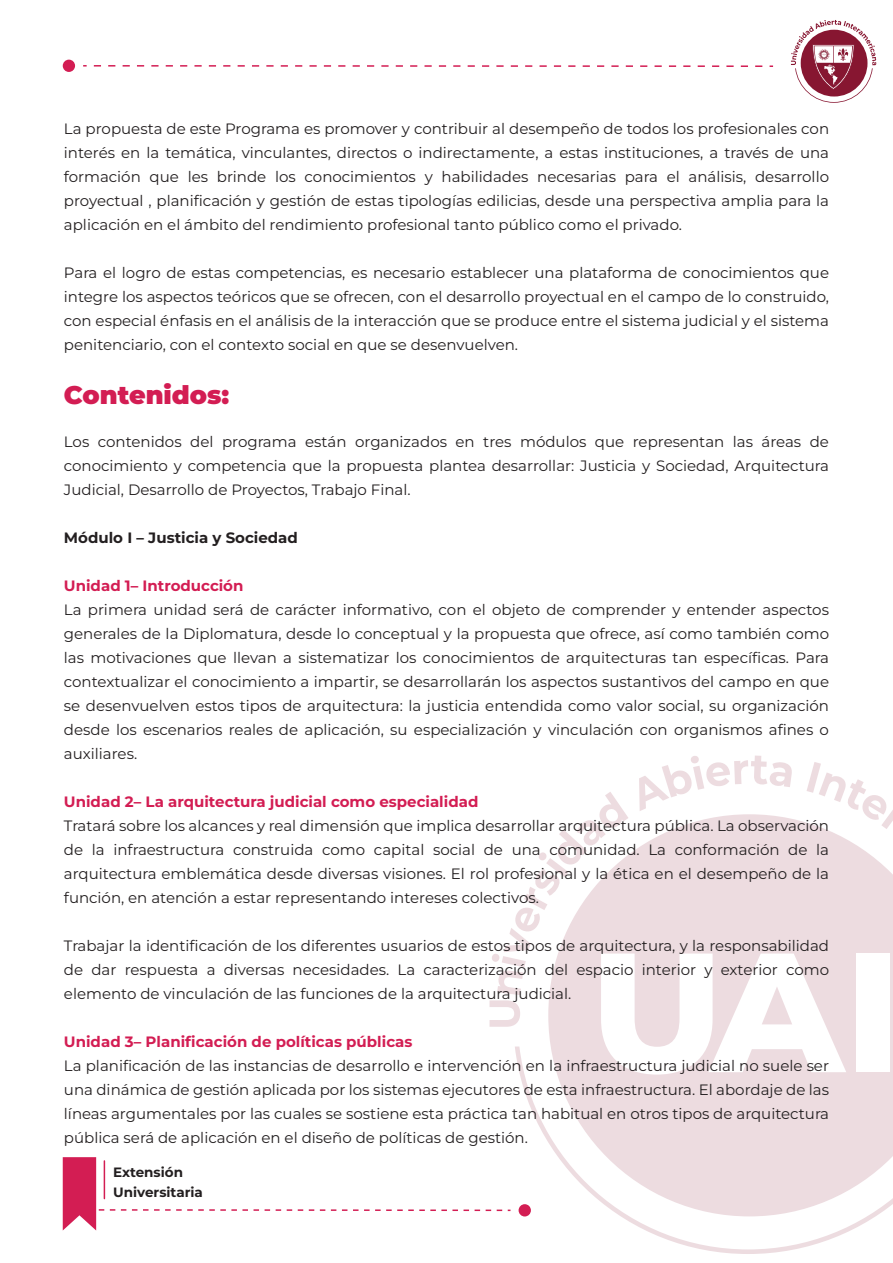
<style>
.page{position:relative;width:893px;height:1263px;background:#fff}
.page>*{position:absolute;margin:0;border:0;box-sizing:border-box;transform-origin:0 0}
.t1{font:900 25.5px "Montserrat";color:#d31d53}
.t2{font:15px/24px "Montserrat";color:#231f20;text-align:justify}
.t3{font:700 15px "Montserrat";color:#d31d53}
.t4{font:700 15px "Montserrat";color:#231f20}
.t5{font:700 13.5px/20.9px "Montserrat";color:#231f20}
</style>
<div class="page">
<svg style="left:94px;top:65px;width:679px;height:2px"></svg>
<div style="left:63px;top:60px;width:12px;height:12px;background:#d31d53;border-radius:50%"></div>
<svg style="left:62px;top:755px;width:831px;height:499px"></svg>
<div style="left:519px;top:1204px;width:12px;height:12px;background:#d31d53;border-radius:50%"></div>
<svg style="left:791px;top:20px;width:85px;height:83px"></svg>
<p class="t2" style="left:64px;top:116px;width:767px">La propuesta de este Programa es promover y contribuir al desempeño de todos los profesionales con interés en la temática, vinculantes, directos o indirectamente, a estas instituciones, a través de una formación que les brinde los conocimientos y habilidades necesarias para el análisis, desarrollo proyectual , planificación y gestión de estas tipologías edilicias, desde una perspectiva amplia para la aplicación en el ámbito del rendimiento profesional tanto público como el privado.</p>
<p class="t2" style="left:64px;top:260px;width:767px">Para el logro de estas competencias, es necesario establecer una plataforma de conocimientos que integre los aspectos teóricos que se ofrecen, con el desarrollo proyectual en el campo de lo construido, con especial énfasis en el análisis de la interacción que se produce entre el sistema judicial y el sistema penitenciario, con el contexto social en que se desenvuelven.</p>
<h1 class="t1" style="left:64px;top:375px;width:167px">Contenidos:</h1>
<p class="t2" style="left:64px;top:429px;width:767px">Los contenidos del programa están organizados en tres módulos que representan las áreas de conocimiento y competencia que la propuesta plantea desarrollar: Justicia y Sociedad, Arquitectura Judicial, Desarrollo de Proyectos, Trabajo Final.</p>
<p class="t4" style="left:64px;top:527px;width:236px">Módulo I – Justicia y Sociedad</p>
<p class="t3" style="left:64px;top:575px;width:181px">Unidad 1– Introducción</p>
<p class="t2" style="left:64px;top:597px;width:767px">La primera unidad será de carácter informativo, con el objeto de comprender y entender aspectos generales de la Diplomatura, desde lo conceptual y la propuesta que ofrece, así como también como las motivaciones que llevan a sistematizar los conocimientos de arquitecturas tan específicas. Para contextualizar el conocimiento a impartir, se desarrollarán los aspectos sustantivos del campo en que se desenvuelven estos tipos de arquitectura: la justicia entendida como valor social, su organización desde los escenarios reales de aplicación, su especialización y vinculación con organismos afines o auxiliares.</p>
<p class="t3" style="left:64px;top:791px;width:416px">Unidad 2– La arquitectura judicial como especialidad</p>
<p class="t2" style="left:64px;top:813px;width:767px">Tratará sobre los alcances y real dimensión que implica desarrollar arquitectura pública. La observación de la infraestructura construida como capital social de una comunidad. La conformación de la arquitectura emblemática desde diversas visiones. El rol profesional y la ética en el desempeño de la función, en atención a estar representando intereses colectivos.</p>
<p class="t2" style="left:64px;top:933px;width:767px">Trabajar la identificación de los diferentes usuarios de estos tipos de arquitectura, y la responsabilidad de dar respuesta a diversas necesidades. La caracterización del espacio interior y exterior como elemento de vinculación de las funciones de la arquitectura judicial.</p>
<p class="t3" style="left:64px;top:1031px;width:350px">Unidad 3– Planificación de políticas públicas</p>
<p class="t2" style="left:64px;top:1053px;width:767px">La planificación de las instancias de desarrollo e intervención en la infraestructura judicial no suele ser una dinámica de gestión aplicada por los sistemas ejecutores de esta infraestructura. El abordaje de las líneas argumentales por las cuales se sostiene esta práctica tan habitual en otros tipos de arquitectura pública será de aplicación en el diseño de políticas de gestión.</p>
<p class="t5" style="left:113px;top:1160px;width:91px">Extensión<br>Universitaria</p>
</div>
